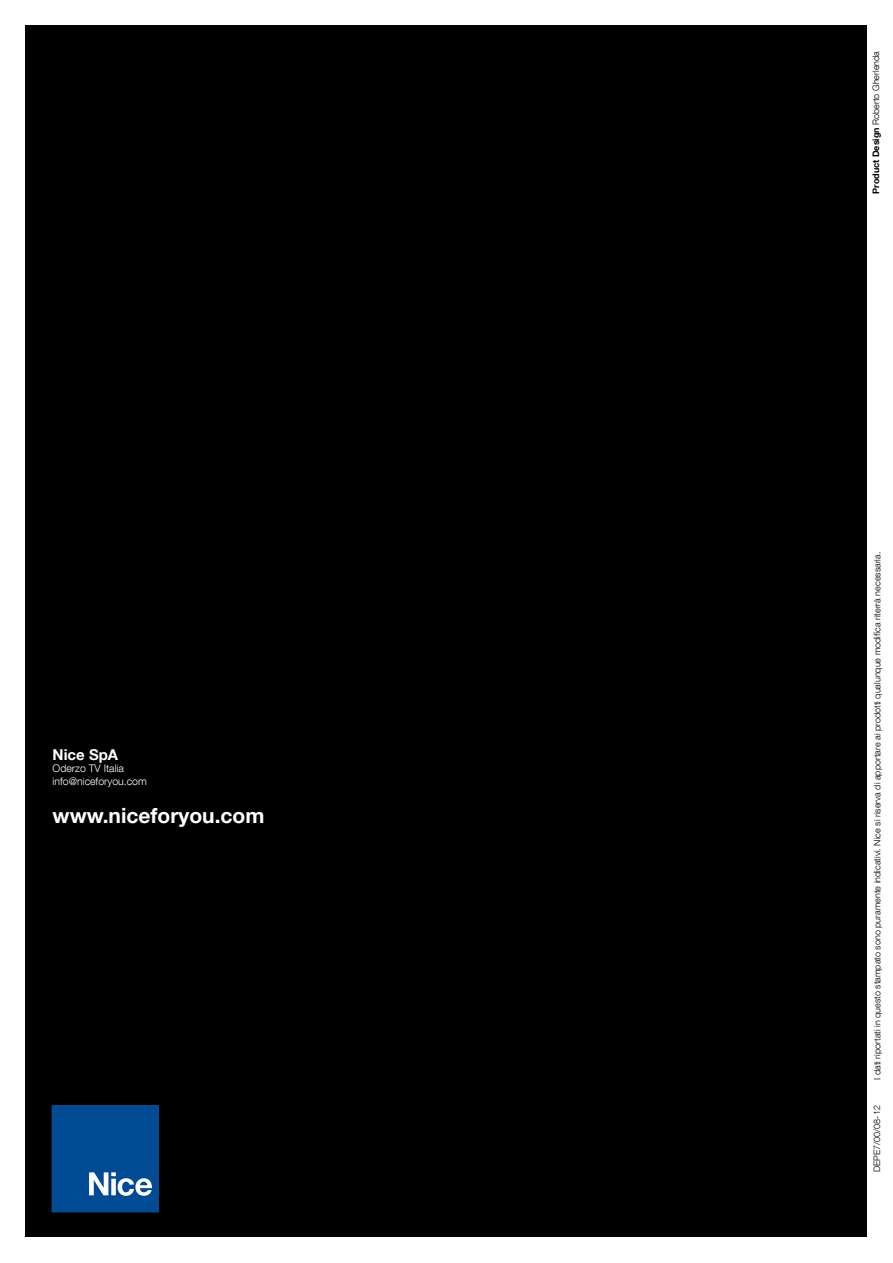
<style>
.page{position:relative;width:893px;height:1263px;background:#fff}
.page>*{position:absolute;margin:0;border:0;box-sizing:border-box;transform-origin:0 0}
.t1{font:700 21px "Helvetica Neue LT Com";color:#fff}
.t2{font:700 15px "Helvetica Neue LT Com";color:#fff}
.t3{font:300 10.5px/12.6px "Helvetica Neue LT Com";color:#fff}
.t4{font:300 9px "Helvetica Neue LT Com";color:#000}
.s1{font-weight:700}
</style>
<div class="page">
<div style="left:26px;top:26px;width:841px;height:1211px;background:#000"></div>
<div style="left:52px;top:1106px;width:106px;height:106px;background:#004b93"></div>
<svg style="left:89px;top:1172px;width:63px;height:24px"></svg>
<div style="left:52px;top:1105px;width:107px;height:107px;border:1px solid #004b93"></div>
<h2 class="t2" style="left:53px;top:745px;width:67px">Nice SpA</h2>
<p class="t3" style="left:53px;top:762px;width:96px">Oderzo TV Italia info@niceforyou.com</p>
<h1 class="t1" style="left:53px;top:802px;width:213px">www.niceforyou.com</h1>
<p class="t4" style="left:870px;top:194px;width:144px;rotate:-90deg"><span class="s1">Product Design</span> Roberto Gherlenda</p>
<p class="t4" style="left:872px;top:1080px;width:529px;rotate:-90deg">I dati riportati in questo stampato sono puramente indicativi. Nice si riserva di apportare ai prodotti qualunque modifica riterrà necessaria.</p>
<p class="t4" style="left:871px;top:1172px;width:68px;rotate:-90deg">DEPE7/00/08-12</p>
</div>
